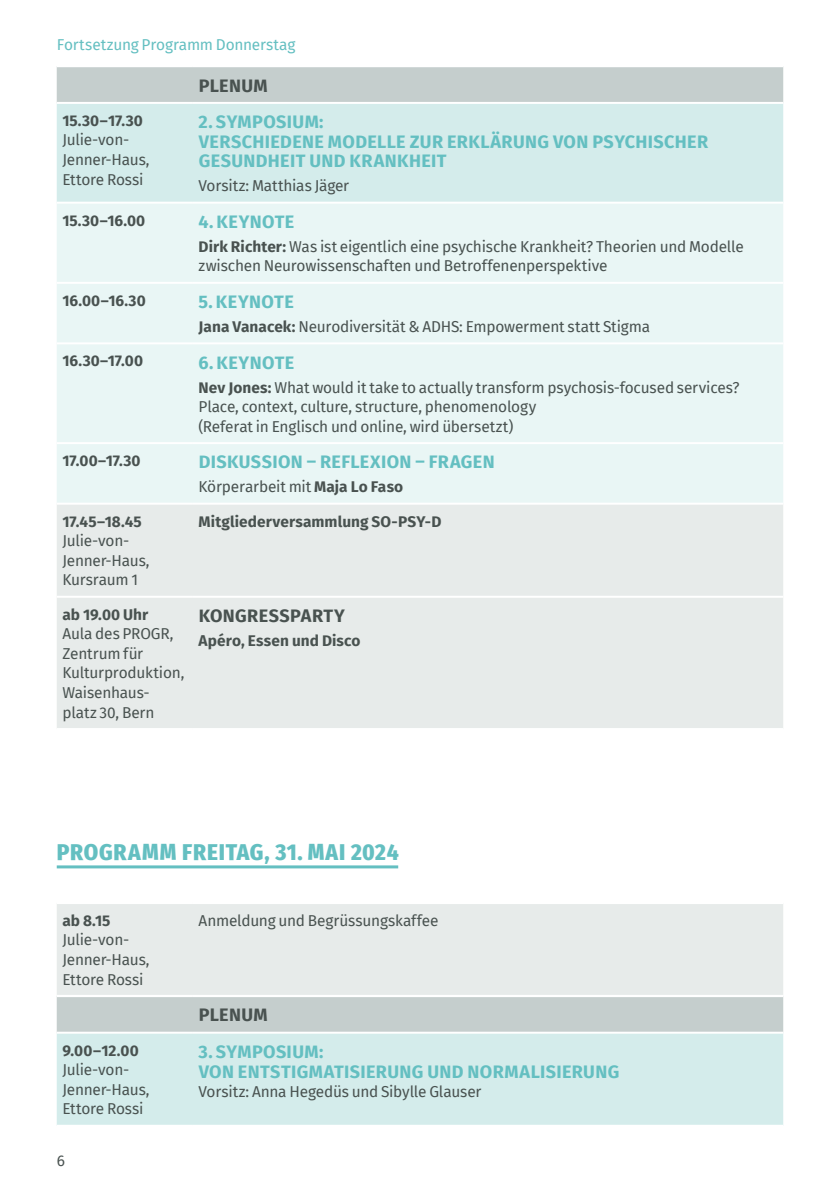
<style>
.page{position:relative;width:840px;height:1191px;background:#fff}
.page>*{position:absolute;margin:0;border:0;box-sizing:border-box;transform-origin:0 0}
.t1{font:800 23px "Fira Sans Condensed";letter-spacing:.03em;color:#64bfc1}
.t2{font:700 18px/19.6px "Fira Sans";letter-spacing:.02em;color:#64bfc1}
.t3{font:700 18px "Fira Sans";letter-spacing:.02em;color:#495250}
.t4{font:15.4px/19.6px "Fira Sans";letter-spacing:-.015em;color:#495250}
.t5{font:700 15.4px "Fira Sans";letter-spacing:.005em;color:#495250}
.t6{font:15.4px "Fira Sans";letter-spacing:-.015em;color:#64bfc1}
.s1{font-weight:700}
</style>
<div class="page">
<div style="left:57px;top:67px;width:725px;height:35px;background:#c5cecd"></div>
<div style="left:57px;top:104px;width:725px;height:98px;background:#d4eceb"></div>
<div style="left:57px;top:204px;width:725px;height:298px;background:#e9f6f5"></div>
<div style="left:57px;top:505px;width:725px;height:223px;background:#e7ebea"></div>
<hr style="left:57px;top:282px;width:136px;height:2px;background:#fff">
<hr style="left:193px;top:282px;width:589px;height:2px;background:#fff">
<hr style="left:57px;top:342px;width:136px;height:2px;background:#fff">
<hr style="left:193px;top:342px;width:589px;height:2px;background:#fff">
<hr style="left:57px;top:442px;width:136px;height:2px;background:#fff">
<hr style="left:193px;top:442px;width:589px;height:2px;background:#fff">
<hr style="left:57px;top:596px;width:136px;height:2px;background:#fff">
<hr style="left:193px;top:596px;width:589px;height:2px;background:#fff">
<hr style="left:57px;top:865px;width:341px;height:3px;background:#64bfc1">
<div style="left:57px;top:904px;width:725px;height:91px;background:#e7ebea"></div>
<div style="left:57px;top:997px;width:725px;height:34px;background:#c5cecd"></div>
<div style="left:57px;top:1033px;width:725px;height:91px;background:#d4eceb"></div>
<p class="t6" style="left:57px;top:33px;width:240px">Fortsetzung Programm Donnerstag</p>
<p class="t5" style="left:62px;top:107px;width:82px">15.30–17.30</p>
<p class="t4" style="left:62px;top:130px;width:89px">Julie-von-<br>Jenner-Haus,<br>Ettore Rossi</p>
<p class="t3" style="left:199px;top:70px;width:70px">PLENUM</p>
<p class="t2" style="left:198px;top:111px;width:510px">2. SYMPOSIUM:<br>VERSCHIEDENE MODELLE ZUR ERKLÄRUNG VON PSYCHISCHER<br>GESUNDHEIT UND KRANKHEIT</p>
<p class="t4" style="left:198px;top:176px;width:152px">Vorsitz: Matthias Jäger</p>
<p class="t5" style="left:62px;top:207px;width:84px">15.30–16.00</p>
<p class="t2" style="left:198px;top:211px;width:97px">4. KEYNOTE</p>
<p class="t4" style="left:198px;top:236px;width:546px"><span class="s1">Dirk Richter:</span> Was ist eigentlich eine psychische Krankheit? Theorien und Modelle zwischen Neurowissenschaften und Betroffenenperspektive</p>
<p class="t5" style="left:62px;top:287px;width:85px">16.00–16.30</p>
<p class="t2" style="left:198px;top:291px;width:97px">5. KEYNOTE</p>
<p class="t4" style="left:198px;top:316px;width:453px"><span class="s1">Jana Vanacek:</span> Neurodiversität &amp; ADHS: Empowerment statt Stigma</p>
<p class="t5" style="left:62px;top:348px;width:82px">16.30–17.00</p>
<p class="t2" style="left:198px;top:351px;width:97px">6. KEYNOTE</p>
<p class="t4" style="left:198px;top:377px;width:542px"><span class="s1">Nev Jones:</span> What would it take to actually transform psychosis-focused services?<br>Place, context, culture, structure, phenomenology<br>(Referat in Englisch und online, wird übersetzt)</p>
<p class="t5" style="left:62px;top:448px;width:80px">17.00–17.30</p>
<p class="t2" style="left:199px;top:451px;width:297px">DISKUSSION – REFLEXION – FRAGEN</p>
<p class="t4" style="left:198px;top:477px;width:206px">Körperarbeit mit <span class="s1">Maja Lo Faso</span></p>
<p class="t5" style="left:62px;top:508px;width:81px">17.45–18.45</p>
<p class="t4" style="left:62px;top:530px;width:89px">Julie-von-<br>Jenner-Haus,<br>Kursraum 1</p>
<p class="t5" style="left:198px;top:508px;width:244px">Mitgliederversammlung SO-PSY-D</p>
<p class="t5" style="left:62px;top:601px;width:87px">ab 19.00 Uhr</p>
<p class="t4" style="left:62px;top:623px;width:123px">Aula des PROGR,<br>Zentrum für<br>Kulturproduktion,<br>Waisenhaus&shy;platz 30, Bern</p>
<p class="t3" style="left:199px;top:600px;width:148px">KONGRESSPARTY</p>
<p class="t5" style="left:198px;top:627px;width:163px">Apéro, Essen und Disco</p>
<h1 class="t1" style="left:57px;top:832px;width:343px">PROGRAMM FREITAG, 31. MAI 2024</h1>
<p class="t5" style="left:62px;top:907px;width:50px">ab 8.15</p>
<p class="t4" style="left:62px;top:930px;width:89px">Julie-von-<br>Jenner-Haus,<br>Ettore Rossi</p>
<p class="t5" style="left:62px;top:1037px;width:78px">9.00–12.00</p>
<p class="t4" style="left:62px;top:1059px;width:89px">Julie-von-<br>Jenner-Haus,<br>Ettore Rossi</p>
<p class="t4" style="left:57px;top:1150px;width:10px">6</p>
<p class="t4" style="left:198px;top:910px;width:241px">Anmeldung und Begrüssungskaffee</p>
<p class="t3" style="left:199px;top:1000px;width:70px">PLENUM</p>
<p class="t2" style="left:198px;top:1040px;width:422px">3. SYMPOSIUM:<br>VON ENTSTIGMATISIERUNG UND NORMALISIERUNG</p>
<p class="t4" style="left:198px;top:1081px;width:284px">Vorsitz: Anna Hegedüs und Sibylle Glauser</p>
</div>
